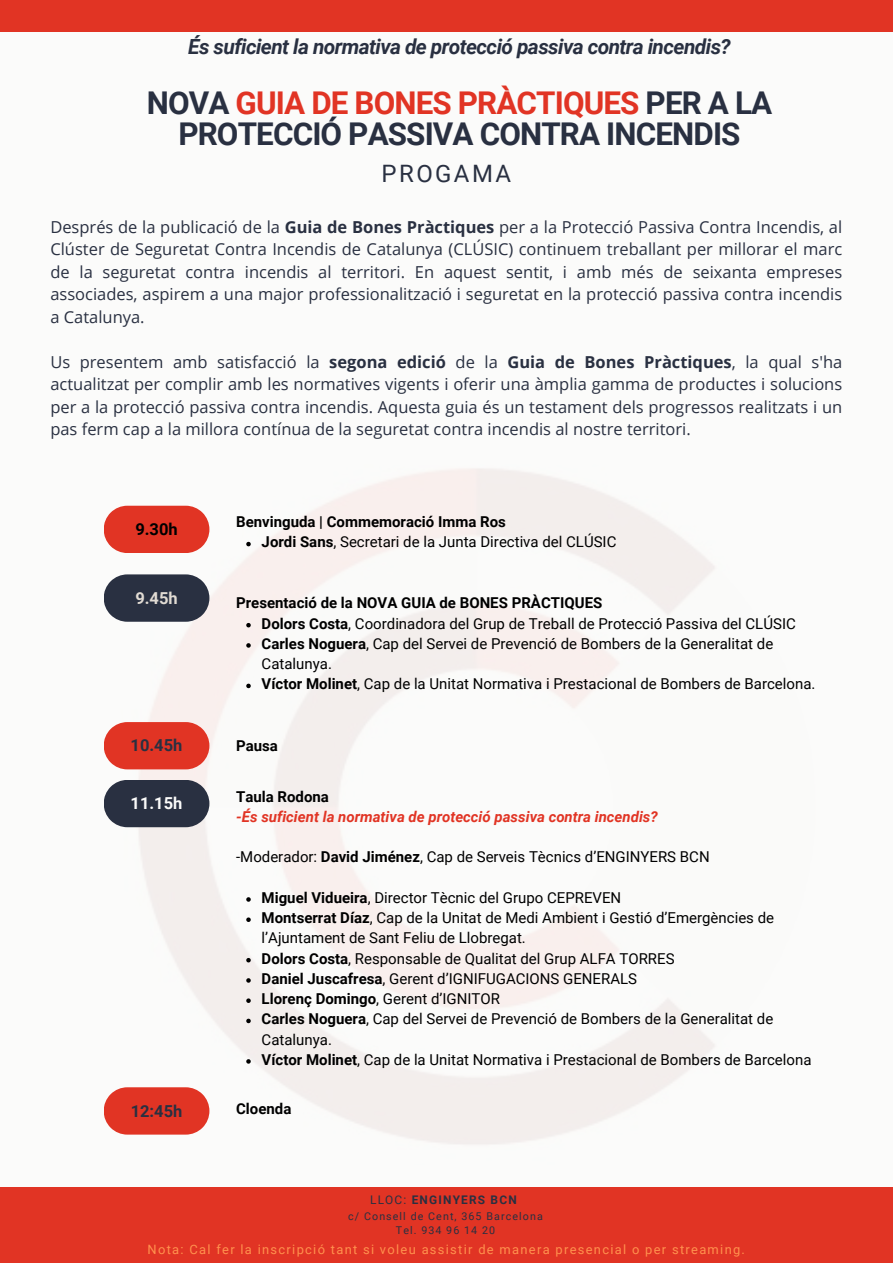
<style>
.page{position:relative;width:893px;height:1264px;background:#fff}
.page>*{position:absolute;margin:0;border:0;box-sizing:border-box;transform-origin:0 0}
.t1{font:700 31.35px/31.5px "Roboto";letter-spacing:-.03em;color:#293041;text-align:center}
.t2{font:24px "Roboto";letter-spacing:.1em;color:#293041}
.t3{font:italic 700 20.85px "Roboto";letter-spacing:-.03em;color:#293041}
.t4{font:16.5px/22.5px "Open Sans";color:#293041;text-align:justify}
.t5{font:700 16.5px "Roboto";color:#293041}
.t6{font:700 16.5px "Roboto";color:#fbfbfa}
.t7{font:700 16.5px "Roboto";color:#000}
.t8{font:700 16.5px "Roboto";color:#e1dbd3}
.t9{font:15px/20.2px "Roboto";color:#000}
.t10{font:700 15px "Roboto";color:#000}
.t11{font:italic 700 15px "Roboto";color:#e13424}
.t12{font:12.9px "Roboto";letter-spacing:.1em;color:#ff914d}
.t13{font:700 11.85px "Roboto";letter-spacing:.1em;color:#293041}
.t14{font:10.65px "Roboto";letter-spacing:.1em;color:#293041}
.s1{color:#e13424}
.s2{font-weight:700}
.s3{font-weight:400}
</style>
<div class="page">
<div style="left:0;top:0;width:892px;height:1262px;background:#fbfbfa"></div>
<img style="left:122px;top:469px;width:592px;height:675px">
<svg style="left:246px;top:542px;width:5px;height:4px"></svg>
<svg style="left:246px;top:623px;width:5px;height:4px"></svg>
<svg style="left:246px;top:643px;width:5px;height:4px"></svg>
<svg style="left:246px;top:683px;width:5px;height:5px"></svg>
<svg style="left:246px;top:897px;width:5px;height:4px"></svg>
<svg style="left:246px;top:917px;width:5px;height:5px"></svg>
<svg style="left:246px;top:957px;width:5px;height:5px"></svg>
<svg style="left:246px;top:978px;width:5px;height:4px"></svg>
<svg style="left:246px;top:998px;width:5px;height:4px"></svg>
<svg style="left:246px;top:1018px;width:5px;height:5px"></svg>
<svg style="left:246px;top:1059px;width:5px;height:4px"></svg>
<svg style="left:104px;top:505px;width:105px;height:48px;background:#e3483a"></svg>
<svg style="left:104px;top:574px;width:105px;height:47px;background:#3c4252"></svg>
<svg style="left:104px;top:722px;width:105px;height:47px;background:#e34536"></svg>
<svg style="left:104px;top:1087px;width:105px;height:47px;background:#e34637"></svg>
<div style="left:0;top:1186px;width:892px;height:76px;background:#e13424"></div>
<div style="left:0;top:0;width:892px;height:32px;background:#e13424"></div>
<svg style="left:104px;top:780px;width:105px;height:47px;background:#3b4151"></svg>
<p class="t3" style="left:188px;top:35px;width:544px">És suficient la normativa de protecció passiva contra incendis?</p>
<p class="t1" style="left:147px;top:87px;width:627px">NOVA <span class="s1">GUIA DE BONES PRÀCTIQUES</span> PER A LA<br>PROTECCIÓ PASSIVA CONTRA INCENDIS</p>
<p class="t2" style="left:381px;top:160px;width:131px">PROGAMA</p>
<p class="t4" style="left:50px;top:215px;width:793px">Després de la publicació de la <span class="s2">Guia de Bones Pràctiques</span> per a la Protecció Passiva Contra Incendis, al Clúster de Seguretat Contra Incendis de Catalunya (CLÚSIC) continuem treballant per millorar el marc de la seguretat contra incendis al territori. En aquest sentit, i amb més de seixanta empreses associades, aspirem a una major professionalització i seguretat en la protecció passiva contra incendis a Catalunya.</p>
<p class="t4" style="left:50px;top:350px;width:793px">Us presentem amb satisfacció la <span class="s2">segona edició</span> de la <span class="s2">Guia de Bones Pràctiques</span>, la qual s'ha actualitzat per complir amb les normatives vigents i oferir una àmplia gamma de productes i solucions per a la protecció passiva contra incendis. Aquesta guia és un testament dels progressos realitzats i un pas ferm cap a la millora contínua de la seguretat contra incendis al nostre territori.</p>
<p class="t7" style="left:135px;top:519px;width:44px">9.30h</p>
<p class="t8" style="left:135px;top:588px;width:44px">9.45h</p>
<p class="t5" style="left:131px;top:736px;width:53px">10.45h</p>
<p class="t6" style="left:131px;top:793px;width:53px">11.15h</p>
<p class="t5" style="left:131px;top:1101px;width:53px">12:45h</p>
<p class="t10" style="left:236px;top:513px;width:271px">Benvinguda | Commemoració Imma Ros</p>
<p class="t9" style="left:261px;top:532px;width:356px"><span class="s2">Jordi Sans</span>, Secretari de la Junta Directiva del CLÚSIC</p>
<p class="t10" style="left:236px;top:594px;width:367px">Presentació de la NOVA GUIA de BONES PRÀCTIQUES</p>
<p class="t9" style="left:261px;top:613px;width:535px"><span class="s2">Dolors Costa</span>, Coordinadora del Grup de Treball de Protecció Passiva del CLÚSIC</p>
<p class="t9" style="left:261px;top:633px;width:513px"><span class="s2">Carles Noguera</span>, Cap del Servei de Prevenció de Bombers de la Generalitat de<br>Catalunya.</p>
<p class="t9" style="left:261px;top:674px;width:555px"><span class="s2">Víctor Molinet</span>, Cap de la Unitat Normativa i Prestacional de Bombers de Barcelona.</p>
<p class="t10" style="left:236px;top:737px;width:43px">Pausa</p>
<p class="t10" style="left:236px;top:787px;width:94px">Taula Rodona</p>
<p class="t11" style="left:236px;top:808px;width:423px">-És suficient la normativa de protecció passiva contra incendis?</p>
<p class="t9" style="left:236px;top:847px;width:475px">-Moderador: <span class="s2">David Jiménez</span>, Cap de Serveis Tècnics d’ENGINYERS BCN</p>
<p class="t9" style="left:261px;top:887px;width:361px"><span class="s2">Miguel Vidueira</span>, Director Tècnic del Grupo CEPREVEN</p>
<p class="t9" style="left:261px;top:907px;width:514px"><span class="s2">Montserrat Díaz</span>, Cap de la Unitat de Medi Ambient i Gestió d’Emergències de l’Ajuntament de Sant Feliu de Llobregat.</p>
<p class="t9" style="left:261px;top:948px;width:414px"><span class="s2">Dolors Costa</span>, Responsable de Qualitat del Grup ALFA TORRES</p>
<p class="t9" style="left:261px;top:968px;width:377px"><span class="s2">Daniel Juscafresa</span>, Gerent d’IGNIFUGACIONS GENERALS</p>
<p class="t9" style="left:261px;top:988px;width:240px"><span class="s2">Llorenç Domingo</span>, Gerent d’IGNITOR</p>
<p class="t9" style="left:261px;top:1009px;width:513px"><span class="s2">Carles Noguera</span>, Cap del Servei de Prevenció de Bombers de la Generalitat de<br>Catalunya.</p>
<p class="t9" style="left:261px;top:1049px;width:551px"><span class="s2">Víctor Molinet</span>, Cap de la Unitat Normativa i Prestacional de Bombers de Barcelona</p>
<p class="t10" style="left:236px;top:1100px;width:57px">Cloenda</p>
<p class="t13" style="left:370px;top:1192px;width:148px"><span class="s3">LLOC:</span> ENGINYERS BCN</p>
<p class="t14" style="left:348px;top:1210px;width:196px">c/ Consell de Cent, 365 Barcelona</p>
<p class="t14" style="left:396px;top:1224px;width:101px">Tel. 934 96 14 20</p>
<p class="t12" style="left:148px;top:1241px;width:599px">Nota: Cal fer la inscripció tant si voleu assistir de manera presencial o per streaming.</p>
</div>
